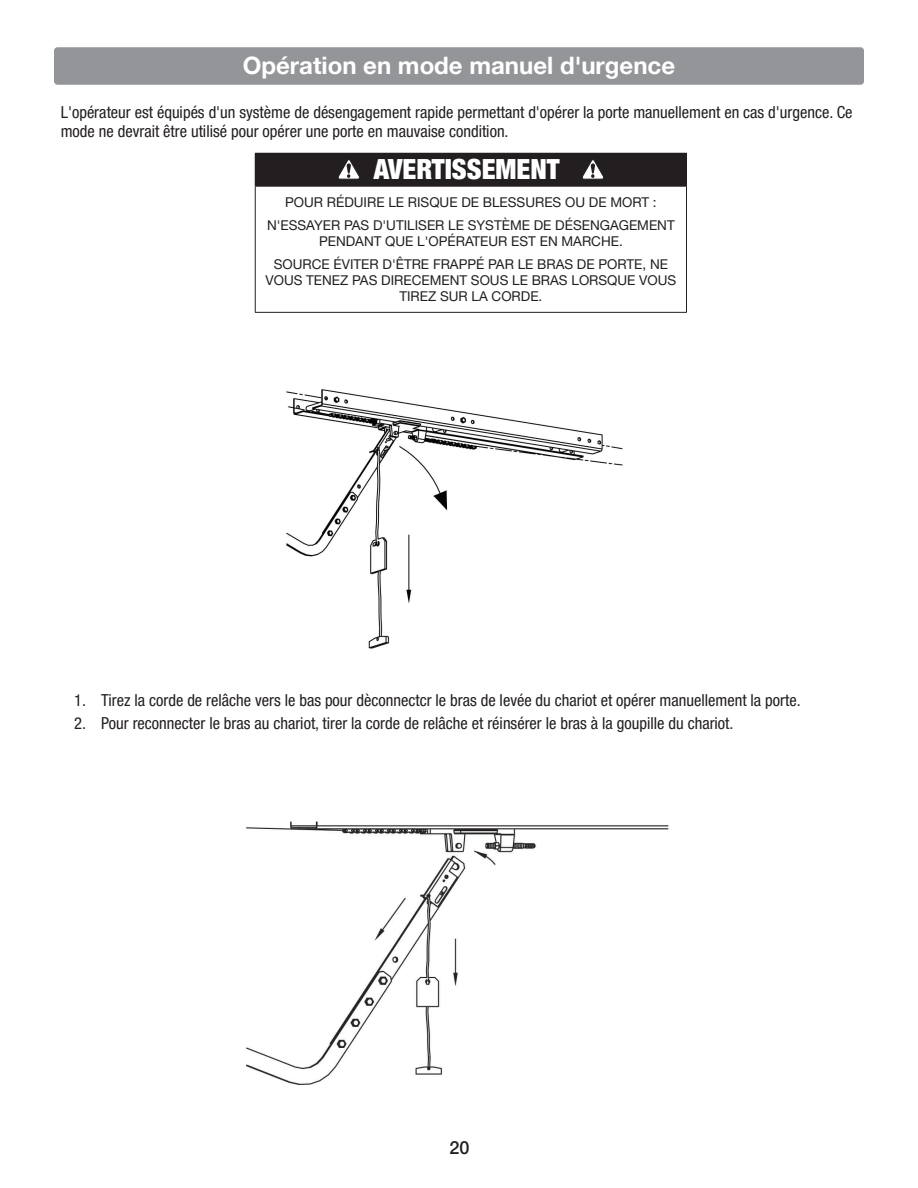
<style>
.page{position:relative;width:918px;height:1188px;background:#fff}
.page>*{position:absolute;margin:0;border:0;box-sizing:border-box;transform-origin:0 0}
.t1{font:900 condensed 27.75px "Helvetica Neue LT Pro";color:#fff}
.t2{font:700 24px "Helvetica Neue LT Pro";color:#fff}
.t3{font:500 18px "Helvetica Neue LT Pro";color:#231f20}
.t4{font:condensed 16.5px/19.8px "Helvetica Neue LT Pro";color:#231f20}
.t5{font:13.5px/23px "Helvetica Neue LT Pro";color:#231f20;text-align:center}
</style>
<div class="page">
<img style="left:286px;top:389px;width:337px;height:260px">
<img style="left:246px;top:821px;width:423px;height:264px">
<div style="left:54px;top:47px;width:810px;height:38px;background:#939598;border-radius:4px"></div>
<div style="left:255px;top:153px;width:432px;height:33px;background:#231f20"></div>
<hr style="left:255px;top:186px;width:432px;height:1px;background:#231f20">
<hr style="left:255px;top:187px;width:1px;height:125px;background:#231f20">
<hr style="left:686px;top:187px;width:1px;height:125px;background:#231f20">
<hr style="left:255px;top:312px;width:432px;height:1px;background:#231f20">
<svg style="left:338px;top:160px;width:22px;height:20px"></svg>
<svg style="left:582px;top:160px;width:22px;height:20px"></svg>
<h2 class="t2" style="left:243px;top:51px;width:434px">Opération en mode manuel d'urgence</h2>
<p class="t4" style="left:61px;top:102px;width:793px">L'opérateur est équipés d'un système de désengagement rapide permettant d'opérer la porte manuellement en cas d'urgence. Ce mode ne devrait être utilisé pour opérer une porte en mauvaise condition.</p>
<h1 class="t1" style="left:374px;top:153px;width:188px">AVERTISSEMENT</h1>
<p class="t5" style="left:267px;top:190px;width:409px">POUR RÉDUIRE LE RISQUE DE BLESSURES OU DE MORT :<br>N'ESSAYER PAS D'UTILISER LE SYSTÈME DE DÉSENGAGEMENT</p>
<p class="t5" style="left:274px;top:229px;width:396px">PENDANT QUE L'OPÉRATEUR EST EN MARCHE.<br>SOURCE ÉVITER D'ÊTRE FRAPPÉ PAR LE BRAS DE PORTE, NE</p>
<p class="t5" style="left:265px;top:272px;width:412px;line-height:16.2px">VOUS TENEZ PAS DIRECEMENT SOUS LE BRAS LORSQUE VOUS<br>TIREZ SUR LA CORDE.</p>
<p class="t4" style="left:74px;top:690px;width:728px">1. Tirez la corde de relâche vers le bas pour dèconnectcr le bras de levée du chariot et opérer manuellement la porte.</p>
<p class="t4" style="left:74px;top:713px;width:661px">2. Pour reconnecter le bras au chariot, tirer la corde de relâche et réinsérer le bras à la goupille du chariot.</p>
<p class="t3" style="left:450px;top:1137px;width:22px">20</p>
</div>
